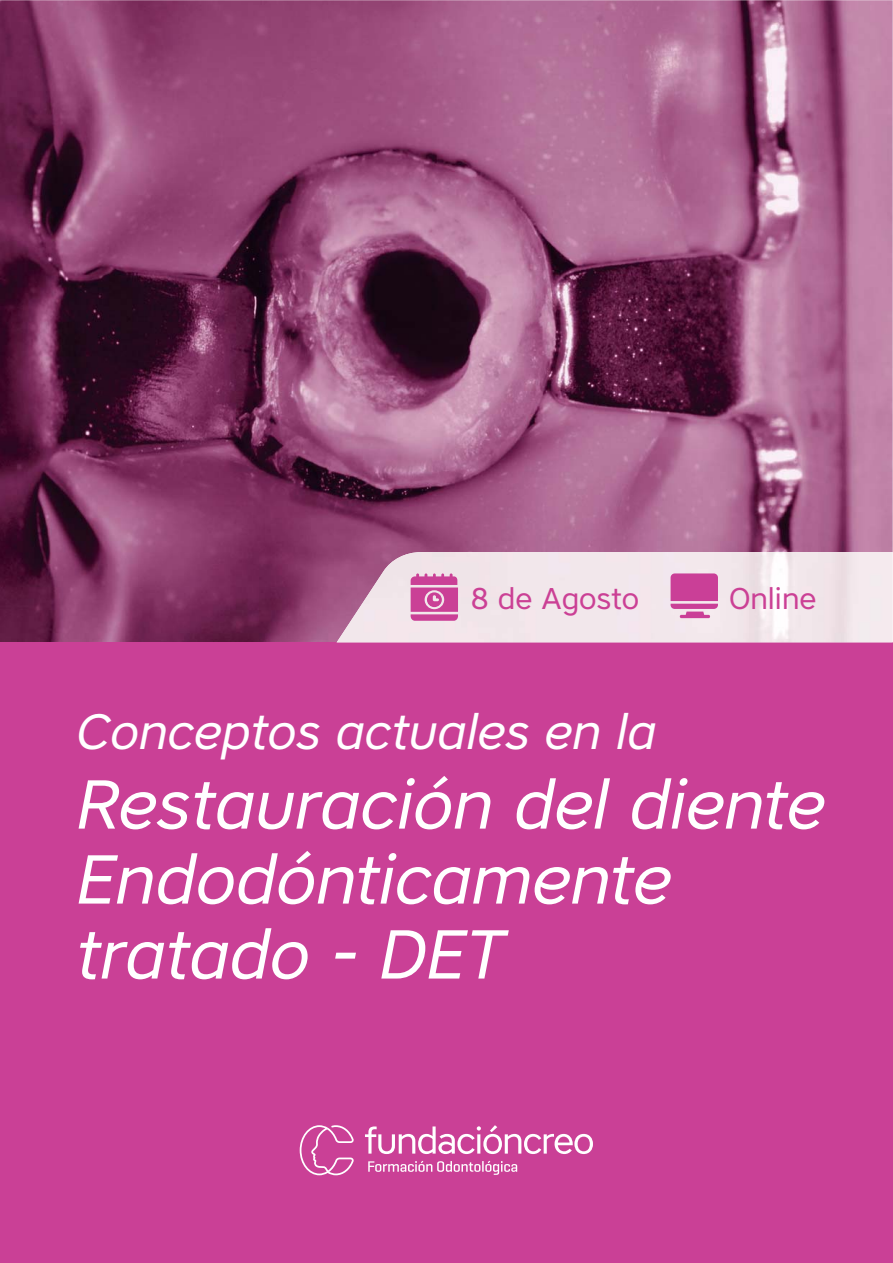
<style>
.page{position:relative;width:893px;height:1263px;background:#fff}
.page>*{position:absolute;margin:0;border:0;box-sizing:border-box;transform-origin:0 0}
.t1{font:italic 69px/75px "Core Sans A45";color:#fff}
.t2{font:italic 49.5px "Core Sans A45";color:#fff}
.t3{font:30px "Core Sans A45";color:#cb4095}
</style>
<div class="page">
<img style="left:0;top:0;width:893px;height:642px">
<div style="left:0;top:642px;width:893px;height:621px;background:#ca4096"></div>
<img style="left:337px;top:552px;width:556px;height:90px">
<svg style="left:365px;top:1125px;width:228px;height:29px"></svg>
<svg style="left:368px;top:1161px;width:149px;height:14px"></svg>
<svg style="left:300px;top:1125px;width:54px;height:50px"></svg>
<hr style="left:680px;top:615px;width:30px;height:3px;background:#ca3f97;border-radius:2px">
<svg style="left:670px;top:573px;width:48px;height:36px;background:#ce51a0"></svg>
<svg style="left:411px;top:573px;width:47px;height:48px;background:#d367a9"></svg>
<p class="t3" style="left:471px;top:588px;width:170px">8 de Agosto</p>
<p class="t3" style="left:729px;top:588px;width:89px">Online</p>
<p class="t2" style="left:77px;top:714px;width:582px">Conceptos actuales en la</p>
<p class="t1" style="left:77px;top:774px;width:750px">Restauración del diente<br>Endodónticamente tratado - DET</p>
</div>
